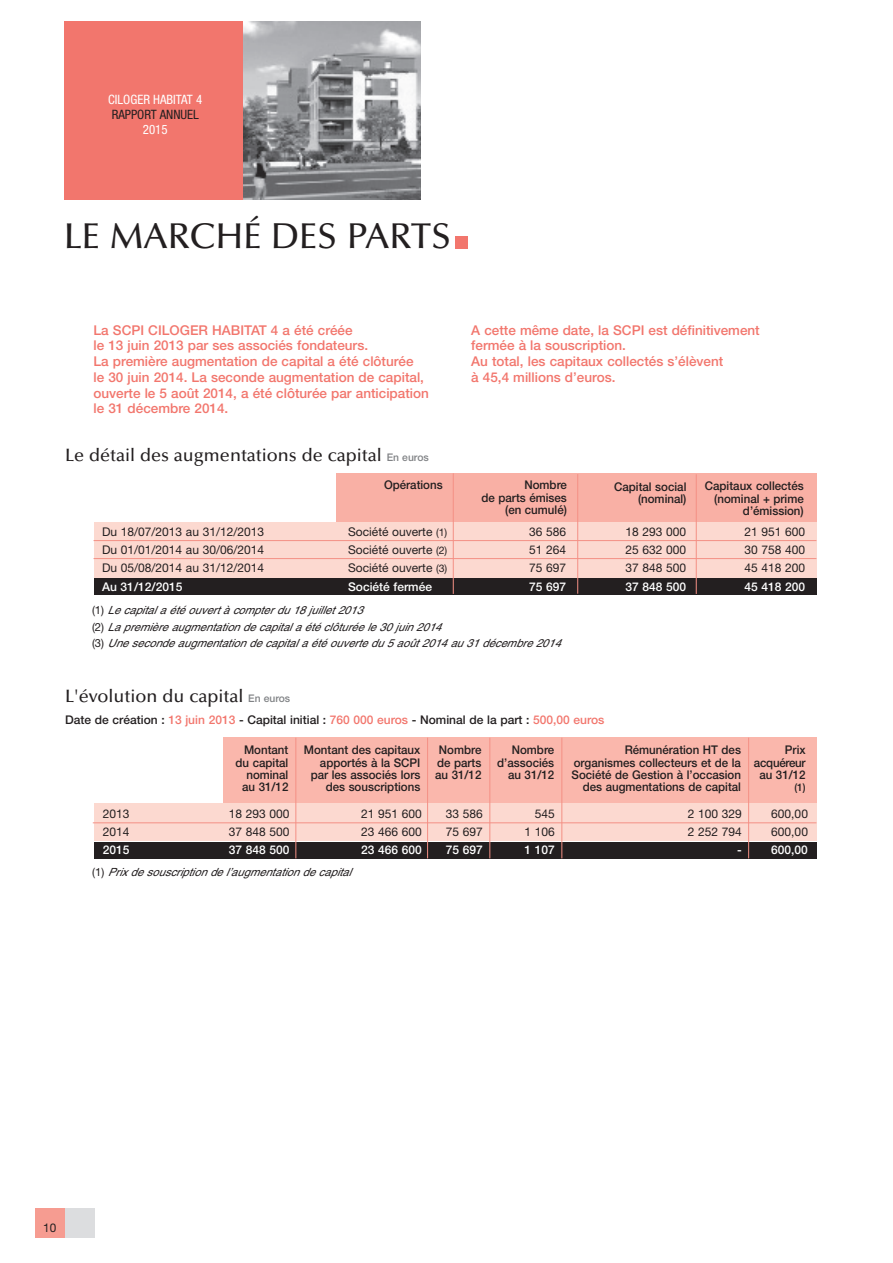
<style>
.page{position:relative;width:893px;height:1263px;background:#fff}
.page>*{position:absolute;margin:0;border:0;box-sizing:border-box;transform-origin:0 0}
.t1{font:500 36px "Optima";color:#231f20}
.t2{font:500 18px "Optima";color:#231f20}
.t3{font:500 13.5px/15.8px "Helvetica Neue";color:#f2766d}
.t4{font:condensed 12.9px "Helvetica Neue";color:#fff}
.t5{font:condensed 12.9px "Helvetica Neue";color:#231f20}
.t6{font:500 12px/12.3px "Helvetica Neue";color:#231f20;text-align:right;scale:.96 1}
.t7{font:12px "Helvetica Neue";color:#231f20}
.t8{font:500 12px "Helvetica Neue";color:#fff}
.t9{font:500 12px "Helvetica Neue";color:#231f20}
.t10{font:500 12px/12.3px "Helvetica Neue";letter-spacing:-.02em;color:#231f20;text-align:right;scale:.96 1}
.t11{font:italic 11.25px/16.5px "Helvetica";color:#231f20}
.t12{font:500 10.5px "Helvetica Neue";color:#231f20;scale:.96 1}
.s1{font-family:"Helvetica Neue";font-size:10.5px;color:#808285}
.s2{font-size:10.5px}
.s3{font-family:"Helvetica Neue";font-style:normal}
.s4{color:#f2766d}
</style>
<div class="page">
<hr style="left:892px;top:0;width:1px;height:1263px;background:#fde7e2">
<div style="left:94px;top:522px;width:722px;height:56px;background:#fcd9d0"></div>
<div style="left:336px;top:473px;width:480px;height:49px;background:#f9b0a5"></div>
<div style="left:94px;top:578px;width:722px;height:17px;background:#231f20"></div>
<hr style="left:453px;top:473px;width:1px;height:121px;background:#f49085">
<hr style="left:94px;top:540px;width:722px;height:1px;background:#f49085">
<hr style="left:94px;top:558px;width:722px;height:1px;background:#f49085">
<div style="left:94px;top:803px;width:723px;height:38px;background:#fcd9d0"></div>
<div style="left:94px;top:842px;width:723px;height:16px;background:#231f20"></div>
<hr style="left:696px;top:474px;width:1px;height:120px;background:#f49085">
<hr style="left:577px;top:474px;width:1px;height:120px;background:#f49085">
<div style="left:223px;top:738px;width:593px;height:65px;background:#fab7ac"></div>
<hr style="left:295px;top:738px;width:1px;height:120px;background:#f49085">
<hr style="left:427px;top:738px;width:1px;height:120px;background:#f49085">
<hr style="left:489px;top:738px;width:1px;height:120px;background:#f49085">
<hr style="left:561px;top:738px;width:1px;height:120px;background:#f49085">
<hr style="left:748px;top:738px;width:1px;height:120px;background:#f49085">
<hr style="left:93px;top:822px;width:723px;height:1px;background:#f49085">
<img style="left:242px;top:21px;width:179px;height:179px">
<div style="left:455px;top:236px;width:13px;height:13px;background:#f2766d"></div>
<div style="left:64px;top:21px;width:178px;height:179px;background:#f2766d"></div>
<div style="left:35px;top:1208px;width:30px;height:29px;background:#f69c91"></div>
<div style="left:65px;top:1208px;width:29px;height:29px;background:#dcdddf"></div>
<p class="t4" style="left:108px;top:94px;width:96px">CILOGER HABITAT 4</p>
<p class="t5" style="left:112px;top:109px;width:89px">RAPPORT ANNUEL</p>
<p class="t4" style="left:143px;top:124px;width:26px">2015</p>
<h1 class="t1" style="left:64px;top:222px;width:389px">LE MARCHÉ DES PARTS</h1>
<p class="t3" style="left:94px;top:323px;width:337px">La SCPI CILOGER HABITAT 4 a été créée<br>le 13 juin 2013 par ses associés fondateurs.<br>La première augmentation de capital a été clôturée<br>le 30 juin 2014. La seconde augmentation de capital, ouverte le 5 août 2014, a été clôturée par anticipation le 31 décembre 2014.</p>
<p class="t3" style="left:471px;top:323px;width:290px">A cette même date, la SCPI est définitivement fermée à la souscription.<br>Au total, les capitaux collectés s’élèvent<br>à 45,4 millions d’euros.</p>
<h2 class="t2" style="left:65px;top:448px;width:365px">Le détail des augmentations de capital <span class="s1">En euros</span></h2>
<p class="t6" style="left:384px;top:480px;width:63px">Opérations</p>
<p class="t6" style="left:705px;top:481px;width:105px">Capitaux collectés (nominal + prime d’émission)</p>
<p class="t6" style="left:482px;top:480px;width:90px">Nombre<br>de parts émises (en cumulé)</p>
<p class="t6" style="left:614px;top:482px;width:77px">Capital social (nominal)</p>
<p class="t7" style="left:102px;top:527px;width:163px">Du 18/07/2013 au 31/12/2013</p>
<p class="t7" style="left:348px;top:527px;width:101px">Société ouverte <span class="s2">(1)</span></p>
<p class="t7" style="left:529px;top:527px;width:39px">36 586</p>
<p class="t7" style="left:625px;top:527px;width:62px">18 293 000</p>
<p class="t7" style="left:744px;top:527px;width:62px">21 951 600</p>
<p class="t7" style="left:102px;top:545px;width:163px">Du 01/01/2014 au 30/06/2014</p>
<p class="t7" style="left:348px;top:545px;width:101px">Société ouverte <span class="s2">(2)</span></p>
<p class="t7" style="left:529px;top:545px;width:39px">51 264</p>
<p class="t7" style="left:625px;top:545px;width:62px">25 632 000</p>
<p class="t7" style="left:744px;top:545px;width:62px">30 758 400</p>
<p class="t7" style="left:102px;top:563px;width:163px">Du 05/08/2014 au 31/12/2014</p>
<p class="t7" style="left:348px;top:563px;width:101px">Société ouverte <span class="s2">(3)</span></p>
<p class="t7" style="left:529px;top:563px;width:39px">75 697</p>
<p class="t7" style="left:625px;top:563px;width:62px">37 848 500</p>
<p class="t7" style="left:744px;top:563px;width:62px">45 418 200</p>
<p class="t8" style="left:102px;top:582px;width:82px">Au 31/12/2015</p>
<p class="t8" style="left:348px;top:582px;width:85px">Société fermée</p>
<p class="t8" style="left:529px;top:582px;width:39px">75 697</p>
<p class="t8" style="left:625px;top:582px;width:62px">37 848 500</p>
<p class="t8" style="left:744px;top:582px;width:62px">45 418 200</p>
<p class="t11" style="left:92px;top:603px;width:470px"><span class="s3">(1)</span> Le capital a été ouvert à compter du 18 juillet 2013<br><span class="s3">(2)</span> La première augmentation de capital a été clôturée le 30 juin 2014<br><span class="s3">(3)</span> Une seconde augmentation de capital a été ouverte du 5 août 2014 au 31 décembre 2014</p>
<h2 class="t2" style="left:65px;top:688px;width:226px">L'évolution du capital <span class="s1">En euros</span></h2>
<p class="t9" style="left:65px;top:715px;width:541px">Date de création : <span class="s4">13 juin 2013</span> - Capital initial : <span class="s4">760 000 euros</span> - Nominal de la part : <span class="s4">500,00 euros</span></p>
<p class="t6" style="left:304px;top:745px;width:123px">Montant des capitaux apportés à la SCPI par les associés lors des souscriptions</p>
<p class="t6" style="left:572px;top:745px;width:178px">Rémunération HT des organismes collecteurs et de la<br>Société de Gestion à l’occasion des augmentations de capital</p>
<p class="t6" style="left:236px;top:745px;width:57px">Montant du capital nominal au 31/12</p>
<p class="t6" style="left:435px;top:745px;width:50px;text-align:center">Nombre de parts au 31/12</p>
<p class="t6" style="left:497px;top:745px;width:61px">Nombre d’associés au 31/12</p>
<p class="t10" style="left:754px;top:745px;width:55px">Prix acquéreur au 31/12</p>
<p class="t12" style="left:794px;top:784px;width:13px">(1)</p>
<p class="t7" style="left:103px;top:810px;width:28px">2013</p>
<p class="t7" style="left:229px;top:810px;width:62px">18 293 000</p>
<p class="t7" style="left:361px;top:810px;width:62px">21 951 600</p>
<p class="t7" style="left:446px;top:810px;width:39px">33 586</p>
<p class="t7" style="left:535px;top:810px;width:22px">545</p>
<p class="t7" style="left:688px;top:810px;width:56px">2 100 329</p>
<p class="t7" style="left:771px;top:810px;width:38px">600,00</p>
<p class="t7" style="left:103px;top:828px;width:28px">2014</p>
<p class="t7" style="left:229px;top:828px;width:62px">37 848 500</p>
<p class="t7" style="left:361px;top:828px;width:62px">23 466 600</p>
<p class="t7" style="left:446px;top:828px;width:39px">75 697</p>
<p class="t7" style="left:525px;top:828px;width:32px">1 106</p>
<p class="t7" style="left:688px;top:828px;width:56px">2 252 794</p>
<p class="t7" style="left:771px;top:828px;width:38px">600,00</p>
<p class="t8" style="left:103px;top:846px;width:28px">2015</p>
<p class="t8" style="left:229px;top:846px;width:62px">37 848 500</p>
<p class="t8" style="left:361px;top:846px;width:62px">23 466 600</p>
<p class="t8" style="left:446px;top:846px;width:39px">75 697</p>
<p class="t8" style="left:524px;top:846px;width:32px">1 107</p>
<p class="t8" style="left:737px;top:846px;width:6px">-</p>
<p class="t8" style="left:771px;top:846px;width:38px">600,00</p>
<p class="t11" style="left:92px;top:865px;width:260px"><span class="s3">(1)</span> Prix de souscription de l’augmentation de capital</p>
<p class="t7" style="left:43px;top:1223px;width:15px">10</p>
</div>
